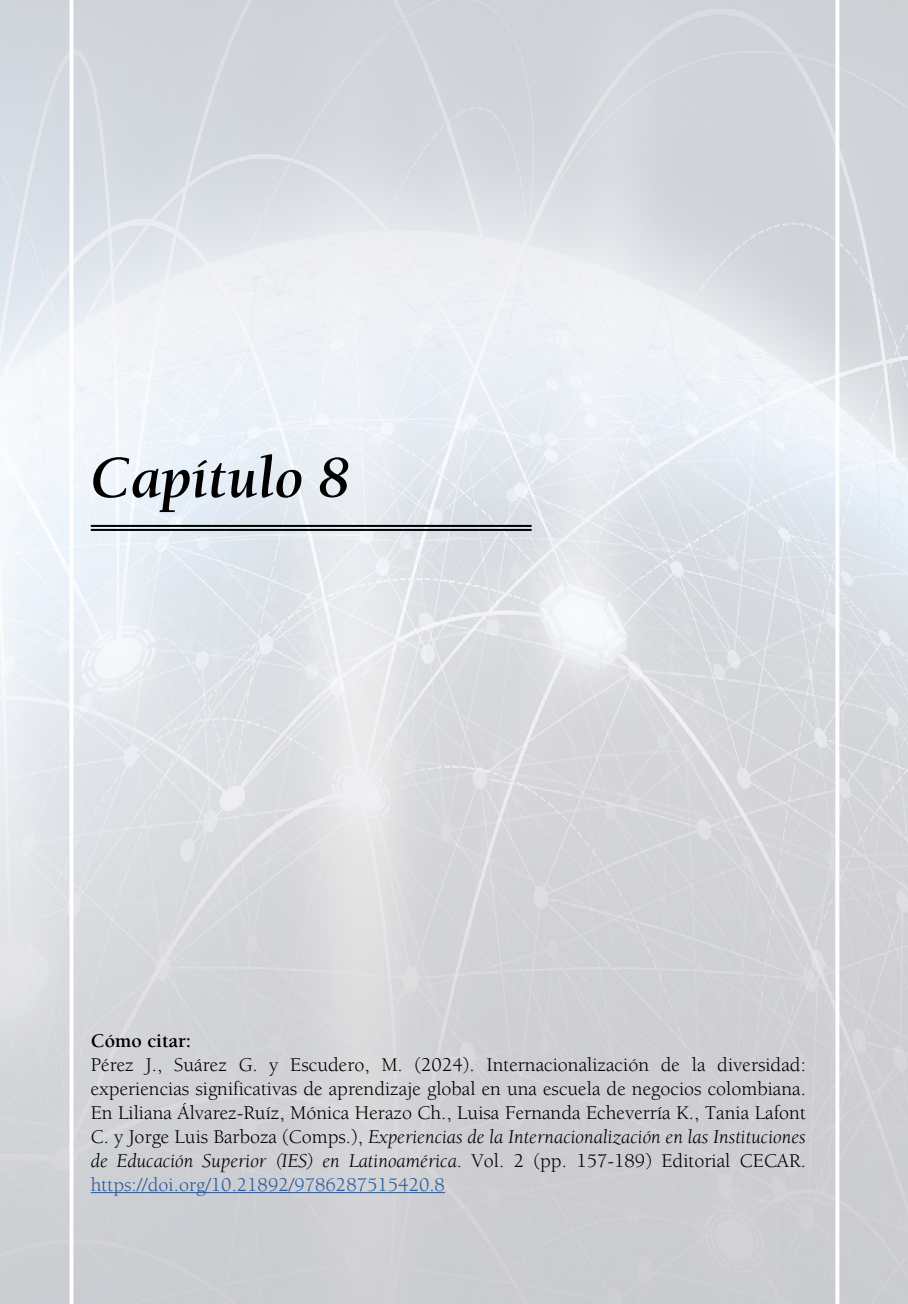
<style>
.page{position:relative;width:908px;height:1304px;background:#fff}
.page>*{position:absolute;margin:0;border:0;box-sizing:border-box;transform-origin:0 0}
.t1{font:italic 700 60px "Berkeley Std";color:#000}
.t2{font:20px/24px "Berkeley Std";color:#000;text-align:justify}
.t3{font:700 20px "Berkeley Std";color:#000}
.s1{font-style:italic}
.s2{color:#275b9b}
</style>
<div class="page">
<img style="left:0;top:0;width:907px;height:1304px">
<hr style="left:91px;top:525px;width:440px;height:2px;background:#000">
<hr style="left:91px;top:529px;width:440px;height:2px;background:#000">
<hr style="left:91px;top:1192px;width:354px;height:1px;background:#275b9b">
<h1 class="t1" style="left:91px;top:446px;width:260px">Capítulo 8</h1>
<p class="t3" style="left:91px;top:1030px;width:102px">Cómo citar:</p>
<p class="t2" style="left:91px;top:1053px;width:716px">Pérez J., Suárez G. y Escudero, M. (2024). Internacionalización de la diversidad: experiencias significativas de aprendizaje global en una escuela de negocios colombiana.<br>En Liliana Álvarez-Ruíz, Mónica Herazo Ch., Luisa Fernanda Echeverría K., Tania Lafont C. y Jorge Luis Barboza (Comps.), <span class="s1">Experiencias de la Internacionalización en las Instituciones de Educación Superior (IES) en Latinoamérica</span>. Vol. 2 (pp. 157-189) Editorial CECAR. <span class="s2">https://doi.org/10.21892/9786287515420.8</span></p>
</div>
